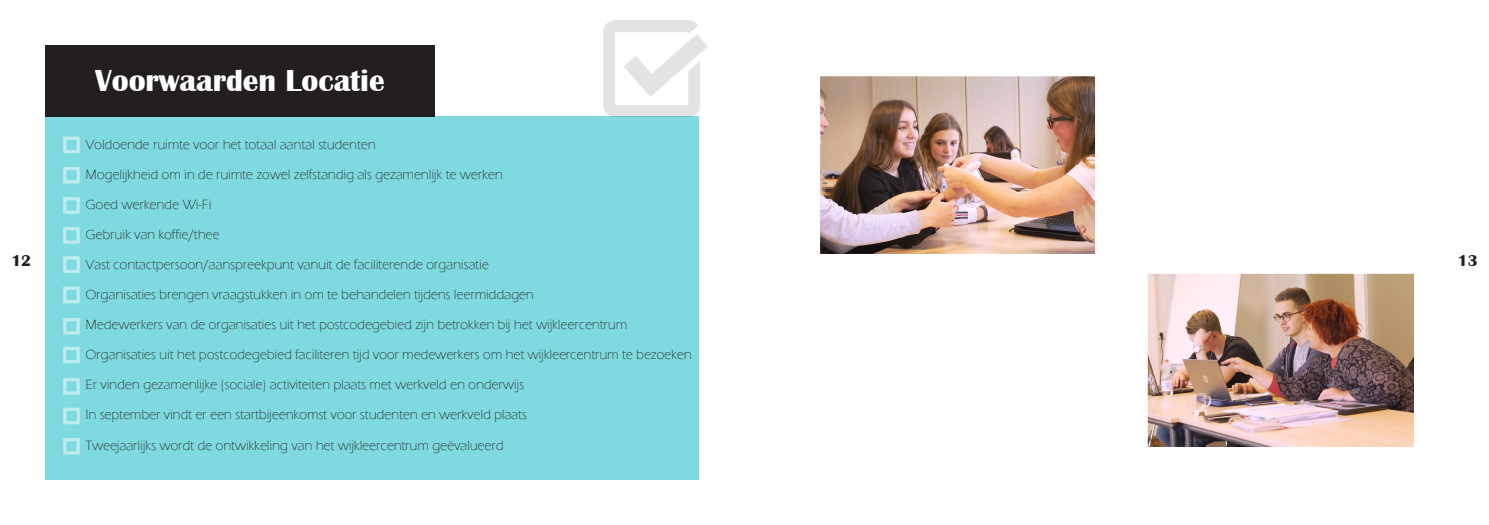
<style>
.page{position:relative;width:1489px;height:525px;background:#fff}
.page>*{position:absolute;margin:0;border:0;box-sizing:border-box;transform-origin:0 0}
.t1{font:700 31.25px "Britannic";color:#fff}
.t2{font:700 16.25px "Britannic";color:#231f20}
.t3{font:300 13.75px/30px "Eras ITC";color:#231f20}
</style>
<div class="page">
<div style="left:46px;top:116px;width:652px;height:363px;background:#7edade"></div>
<div style="left:45px;top:45px;width:390px;height:71px;background:#231f20"></div>
<img style="left:603px;top:20px;width:104px;height:96px">
<img style="left:821px;top:78px;width:272px;height:174px">
<div style="left:817px;top:74px;width:280px;height:182px;border:3px solid #fff"></div>
<img style="left:1149px;top:275px;width:263px;height:170px">
<div style="left:1145px;top:271px;width:271px;height:178px;border:3px solid #fff"></div>
<p class="t2" style="left:11px;top:255px;width:21px">12</p>
<h1 class="t1" style="left:95px;top:70px;width:291px">Voorwaarden Locatie</h1>
<p class="t3" style="left:86px;top:130px;width:608px">Voldoende ruimte voor het totaal aantal studenten<br>Mogelijkheid om in de ruimte zowel zelfstandig als gezamenlijk te werken<br>Goed werkende Wi-Fi<br>Gebruik van koffie/thee<br>Vast contactpersoon/aanspreekpunt vanuit de faciliterende organisatie<br>Organisaties brengen vraagstukken in om te behandelen tijdens leermiddagen<br>Medewerkers van de organisaties uit het postcodegebied zijn betrokken bij het wijkleercentrum Organisaties uit het postcodegebied faciliteren tijd voor medewerkers om het wijkleercentrum te bezoeken Er vinden gezamenlijke (sociale) activiteiten plaats met werkveld en onderwijs<br>In september vindt er een startbijeenkomst voor studenten en werkveld plaats<br>Tweejaarlijks wordt de ontwikkeling van het wijkleercentrum geëvalueerd</p>
<p class="t2" style="left:1457px;top:255px;width:21px">13</p>
</div>
